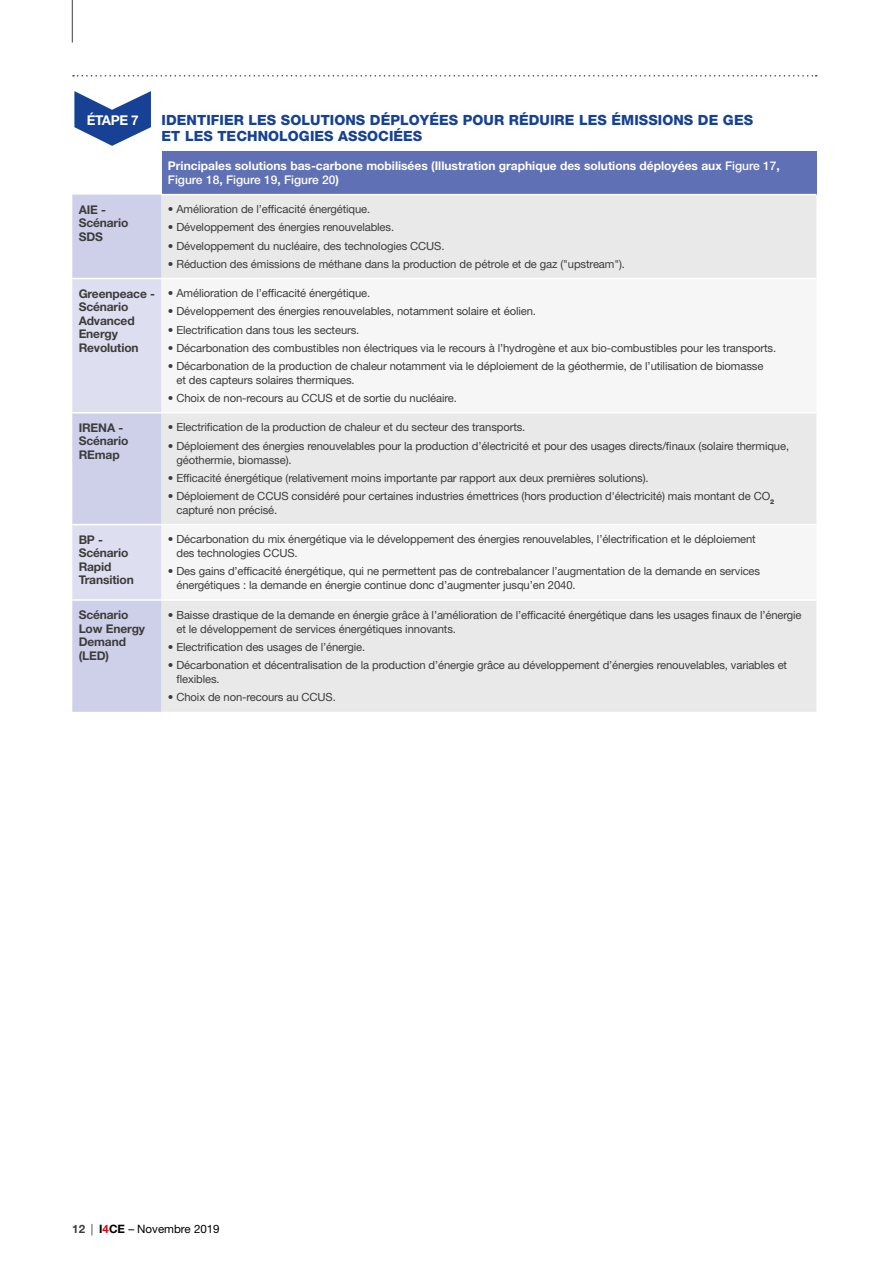
<style>
.page{position:relative;width:893px;height:1263px;background:#fff}
.page>*{position:absolute;margin:0;border:0;box-sizing:border-box;transform-origin:0 0}
.t1{font:800 14.1px/15.8px "Helvetica Neue LT Std";letter-spacing:.005em;color:#164194}
.t2{font:700 13.5px "Helvetica Neue LT Std";letter-spacing:-.03em;color:#fff}
.t3{font:700 12px/13.5px "Helvetica Neue LT Std";letter-spacing:-.01em;color:#3c3c3b}
.t4{font:700 12px/13.5px "Helvetica Neue LT Std";color:#fff}
.t5{font:11.55px "Helvetica Neue LT Std";color:#000}
.t6{font:11.25px/14px "Helvetica Neue LT Std";letter-spacing:-.01em;color:#3c3c3b}
.s1{font-weight:500}
.s2{font-weight:700;color:#3c3c3b}
.s3{color:#3c3c3b}
.s4{font-weight:700}
.s5{font-weight:700;color:#e30613}
</style>
<div class="page">
<div style="left:162px;top:151px;width:654px;height:44px;background:#6070b4"></div>
<div style="left:72px;top:195px;width:90px;height:517px;background:#ced0ea"></div>
<div style="left:162px;top:195px;width:654px;height:517px;background:#e9e9e9"></div>
<svg style="left:72px;top:279px;width:90px;height:320px"></svg>
<svg style="left:162px;top:279px;width:654px;height:320px;fill:#f6f6f6"></svg>
<hr style="left:162px;top:194px;width:654px;height:1px;background:#fff">
<hr style="left:162px;top:278px;width:654px;height:1px;background:#fff">
<hr style="left:162px;top:412px;width:654px;height:1px;background:#fff">
<hr style="left:162px;top:524px;width:654px;height:1px;background:#fff">
<hr style="left:162px;top:599px;width:654px;height:2px;background:#fff">
<hr style="left:72px;top:278px;width:90px;height:1px;background:#fff">
<hr style="left:72px;top:412px;width:90px;height:1px;background:#fff">
<hr style="left:72px;top:524px;width:90px;height:1px;background:#fff">
<hr style="left:72px;top:599px;width:90px;height:2px;background:#fff">
<svg style="left:74px;top:91px;width:77px;height:55px"></svg>
<hr style="left:72px;top:0;width:1px;height:43px;background:#3c3c3b">
<svg style="left:73px;top:75px;width:744px;height:2px"></svg>
<p class="t2" style="left:87px;top:112px;width:53px">ÉTAPE 7</p>
<p class="t1" style="left:162px;top:112px;width:593px">IDENTIFIER LES SOLUTIONS DÉPLOYÉES POUR RÉDUIRE LES ÉMISSIONS DE GES<br>ET LES TECHNOLOGIES ASSOCIÉES</p>
<p class="t4" style="left:168px;top:159px;width:613px">Principales solutions bas-carbone mobilisées (Illustration graphique des solutions déployées aux <span class="s1">Figure 17</span>,<br><span class="s1">Figure 18</span>, <span class="s1">Figure 19</span>, <span class="s1">Figure 20</span>)</p>
<p class="t3" style="left:79px;top:202px;width:51px">AIE -<br>Scénario<br>SDS</p>
<p class="t6" style="left:168px;top:202px;width:204px">• Amélioration de l’efficacité énergétique.</p>
<p class="t6" style="left:168px;top:220px;width:228px">• Développement des énergies renouvelables.</p>
<p class="t6" style="left:168px;top:239px;width:278px">• Développement du nucléaire, des technologies CCUS.</p>
<p class="t6" style="left:168px;top:257px;width:458px">• Réduction des émissions de méthane dans la production de pétrole et de gaz ("upstream").</p>
<p class="t3" style="left:79px;top:286px;width:78px">Greenpeace -<br>Scénario<br>Advanced<br>Energy<br>Revolution</p>
<p class="t6" style="left:168px;top:286px;width:204px">• Amélioration de l’efficacité énergétique.</p>
<p class="t6" style="left:168px;top:304px;width:370px">• Développement des énergies renouvelables, notamment solaire et éolien.</p>
<p class="t6" style="left:168px;top:322px;width:193px">• Electrification dans tous les secteurs.</p>
<p class="t6" style="left:168px;top:341px;width:610px">• Décarbonation des combustibles non électriques via le recours à l’hydrogène et aux bio-combustibles pour les transports.</p>
<p class="t6" style="left:176px;top:359px;width:588px;text-indent:-9px">• Décarbonation de la production de chaleur notamment via le déploiement de la géothermie, de l’utilisation de biomasse et des capteurs solaires thermiques.</p>
<p class="t6" style="left:168px;top:391px;width:290px">• Choix de non-recours au CCUS et de sortie du nucléaire.</p>
<p class="t3" style="left:79px;top:421px;width:51px">IRENA -<br>Scénario<br>REmap</p>
<p class="t6" style="left:168px;top:420px;width:359px">• Electrification de la production de chaleur et du secteur des transports.</p>
<p class="t6" style="left:176px;top:438px;width:614px;text-indent:-9px">• Déploiement des énergies renouvelables pour la production d’électricité et pour des usages directs/finaux (solaire thermique, géothermie, biomasse).</p>
<p class="t6" style="left:168px;top:471px;width:482px">• Efficacité énergétique (relativement moins importante par rapport aux deux premières solutions).</p>
<p class="t6" style="left:176px;top:489px;width:599px;text-indent:-9px">• Déploiement de CCUS considéré pour certaines industries émettrices (hors production d'électricité) mais montant de CO<sub>2 </sub>capturé non précisé.</p>
<p class="t3" style="left:79px;top:532px;width:57px">BP -<br>Scénario<br>Rapid<br>Transition</p>
<p class="t6" style="left:176px;top:532px;width:581px;text-indent:-9px">• Décarbonation du mix énergétique via le développement des énergies renouvelables, l’électrification et le déploiement des technologies CCUS.</p>
<p class="t6" style="left:176px;top:564px;width:585px;text-indent:-9px">• Des gains d’efficacité énergétique, qui ne permettent pas de contrebalancer l’augmentation de la demande en services énergétiques : la demande en énergie continue donc d’augmenter jusqu’en 2040.</p>
<p class="t3" style="left:79px;top:608px;width:68px">Scénario<br>Low Energy<br>Demand (LED)</p>
<p class="t6" style="left:176px;top:607px;width:627px;text-indent:-9px">• Baisse drastique de la demande en énergie grâce à l’amélioration de l’efficacité énergétique dans les usages finaux de l’énergie et le développement de services énergétiques innovants.</p>
<p class="t6" style="left:168px;top:640px;width:199px">• Electrification des usages de l’énergie.</p>
<p class="t6" style="left:176px;top:658px;width:612px;text-indent:-9px">• Décarbonation et décentralisation de la production d’énergie grâce au développement d’énergies renouvelables, variables et flexibles.</p>
<p class="t6" style="left:168px;top:690px;width:169px">• Choix de non-recours au CCUS.</p>
<p class="t5" style="left:72px;top:1222px;width:149px"><span class="s2">12</span> <span class="s3">|</span> <span class="s4">I</span><span class="s5">4</span><span class="s4">CE</span> – Novembre 2019</p>
</div>
